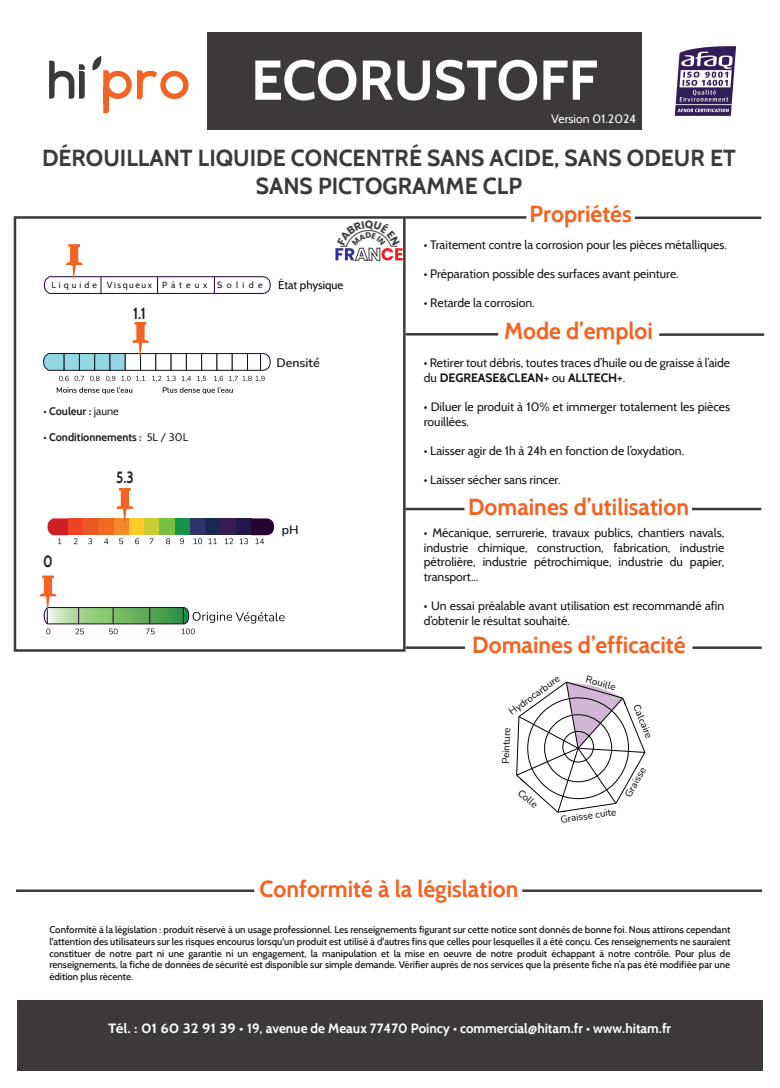
<style>
.page{position:relative;width:780px;height:1088px;background:#fff}
.page>*{position:absolute;margin:0;border:0;box-sizing:border-box;transform-origin:0 0}
.t1{font:700 56px "Cabin";color:#fff}
.t2{font:700 23.12px "Cabin";color:#f26424}
.t3{font:700 23.12px/27.8px "Cabin";color:#3c3938;text-align:center}
.t4{font:700 16.25px "Cabin";color:#231f20;scale:.83 1}
.t5{font:700 13.38px "Cabin";color:#fff;scale:1.11 1}
.t6{font:600 12.38px "Nunito";color:#111416}
.t7{font:12.12px/14.6px "Cabin";color:#111416}
.t8{font:12.12px "Cabin";color:#fff}
.t9{font:11.38px "Cabin";color:#000001}
.t10{font:700 11px "Cabin";color:#231f20}
.t11{font:9.88px "Nunito";color:#000001}
.t12{font:500 9.75px/11.8px "Cabin";color:#111416;text-align:justify}
.t13{font:8.88px "Cabin";letter-spacing:.34em;color:#111416}
.s1{font-weight:400}
.s2{font-weight:700}
</style>
<div class="page">
<div style="left:207px;top:32px;width:434px;height:98px;background:#3c3938"></div>
<div style="left:17px;top:1000px;width:745px;height:70px;background:#3c3938"></div>
<hr style="left:635px;top:216px;width:126px;height:3px;background:#3c3938">
<hr style="left:405px;top:216px;width:121px;height:3px;background:#3c3938">
<hr style="left:659px;top:333px;width:105px;height:3px;background:#3c3938">
<hr style="left:406px;top:333px;width:92px;height:2px;background:#3c3938">
<hr style="left:692px;top:508px;width:69px;height:2px;background:#3c3938">
<hr style="left:405px;top:508px;width:59px;height:2px;background:#3c3938">
<hr style="left:16px;top:889px;width:238px;height:3px;background:#3c3938">
<hr style="left:522px;top:889px;width:240px;height:3px;background:#3c3938">
<div style="left:14px;top:216px;width:391px;height:436px;border:2px solid #3c3938"></div>
<svg style="left:43px;top:244px;width:228px;height:50px"></svg>
<svg style="left:40px;top:575px;width:244px;height:59px"></svg>
<div style="left:160px;top:71px;width:28px;height:28px;background:#f26424;border-radius:50%"></div>
<div style="left:166px;top:76px;width:17px;height:18px;background:#fff;border-radius:50%"></div>
<svg style="left:92px;top:56px;width:65px;height:57px"></svg>
<svg style="left:49px;top:61px;width:36px;height:38px"></svg>
<img style="left:674px;top:46px;width:62px;height:70px">
<svg style="left:43px;top:322px;width:227px;height:72px"></svg>
<div style="left:68px;top:518px;width:15px;height:17px;background:#ed4428"></div>
<div style="left:83px;top:518px;width:16px;height:17px;background:#ea5826"></div>
<div style="left:99px;top:518px;width:15px;height:17px;background:#f06922"></div>
<div style="left:114px;top:518px;width:15px;height:17px;background:#f48929"></div>
<div style="left:129px;top:518px;width:15px;height:17px;background:#fecb28"></div>
<div style="left:144px;top:518px;width:16px;height:17px;background:#c7cc33"></div>
<div style="left:160px;top:518px;width:15px;height:17px;background:#79bf42"></div>
<div style="left:175px;top:518px;width:15px;height:17px;background:#169346"></div>
<div style="left:190px;top:518px;width:15px;height:17px;background:#2e356d"></div>
<div style="left:205px;top:518px;width:16px;height:17px;background:#1a2851"></div>
<div style="left:221px;top:518px;width:15px;height:17px;background:#361c52"></div>
<div style="left:236px;top:518px;width:15px;height:17px;background:#231648"></div>
<svg style="left:47px;top:518px;width:21px;height:26px"></svg>
<svg style="left:74px;top:538px;width:4px;height:6px"></svg>
<svg style="left:88px;top:538px;width:4px;height:6px"></svg>
<svg style="left:104px;top:538px;width:4px;height:6px"></svg>
<svg style="left:119px;top:538px;width:4px;height:6px"></svg>
<svg style="left:135px;top:538px;width:4px;height:6px"></svg>
<svg style="left:149px;top:538px;width:4px;height:6px"></svg>
<svg style="left:166px;top:538px;width:4px;height:6px"></svg>
<svg style="left:180px;top:538px;width:4px;height:6px"></svg>
<svg style="left:194px;top:538px;width:8px;height:6px"></svg>
<svg style="left:208px;top:538px;width:9px;height:6px"></svg>
<svg style="left:225px;top:538px;width:8px;height:6px"></svg>
<svg style="left:240px;top:518px;width:34px;height:26px"></svg>
<svg style="left:116px;top:488px;width:17px;height:35px"></svg>
<hr style="left:692px;top:646px;width:69px;height:3px;background:#3c3938">
<hr style="left:406px;top:646px;width:59px;height:3px;background:#3c3938">
<svg style="left:516px;top:681px;width:129px;height:132px"></svg>
<svg style="left:335px;top:230px;width:67px;height:30px"></svg>
<h1 class="t1" style="left:251px;top:46px;width:348px">ECORUSTOFF</h1>
<p class="t8" style="left:551px;top:112px;width:86px">Version 01.2024</p>
<h2 class="t3" style="left:42px;top:144px;width:695px">DÉROUILLANT LIQUIDE CONCENTRÉ SANS ACIDE, SANS ODEUR ET<br>SANS PICTOGRAMME CLP</h2>
<p class="t13" style="left:51px;top:279px;width:213px">Liquide Visqueux Pâteux Solide</p>
<p class="t9" style="left:278px;top:278px;width:67px">État physique</p>
<h3 class="t4" style="left:133px;top:304px;width:17px">1.1</h3>
<p class="t10" style="left:43px;top:404px;width:77px">• Couleur : <span class="s1">jaune</span></p>
<p class="t10" style="left:43px;top:431px;width:146px">• Conditionnements : <span class="s1">5L / 30L</span></p>
<h3 class="t4" style="left:43px;top:552px;width:13px">0</h3>
<h3 class="t4" style="left:116px;top:468px;width:23px">5.3</h3>
<p class="t6" style="left:276px;top:354px;width:45px">Densité</p>
<p class="t6" style="left:282px;top:520px;width:18px">pH</p>
<h2 class="t2" style="left:529px;top:200px;width:104px">Propriétés</h2>
<p class="t7" style="left:424px;top:237px;width:304px">• Traitement contre la corrosion pour les pièces métalliques.</p>
<p class="t7" style="left:424px;top:266px;width:256px">• Préparation possible des surfaces avant peinture.</p>
<p class="t7" style="left:424px;top:296px;width:112px">• Retarde la corrosion.</p>
<h2 class="t2" style="left:504px;top:317px;width:150px">Mode d’emploi</h2>
<p class="t7" style="left:424px;top:355px;width:308px">• Retirer tout débris, toutes traces d’huile ou de graisse à l’aide du <span class="s2">DEGREASE&amp;CLEAN+</span> ou <span class="s2">ALLTECH+</span>.</p>
<p class="t7" style="left:424px;top:399px;width:308px">• Diluer le produit à 10% et immerger totalement les pièces rouillées.</p>
<p class="t7" style="left:424px;top:443px;width:262px">• Laisser agir de 1h à 24h en fonction de l’oxydation.</p>
<p class="t7" style="left:424px;top:472px;width:138px">• Laisser sécher sans rincer.</p>
<h2 class="t2" style="left:468px;top:493px;width:222px">Domaines d’utilisation</h2>
<p class="t7" style="left:424px;top:525px;width:302px;text-align:justify">• Mécanique, serrurerie, travaux publics, chantiers navals, industrie chimique, construction, fabrication, industrie pétrolière, industrie pétrochimique, industrie du papier, transport...</p>
<p class="t7" style="left:424px;top:599px;width:302px">• Un essai préalable avant utilisation est recommandé afin d’obtenir le résultat souhaité.</p>
<h2 class="t2" style="left:472px;top:631px;width:215px">Domaines d’efficacité</h2>
<p class="t11" style="left:588px;top:672px;width:32px;rotate:16deg">Rouille</p>
<p class="t11" style="left:642px;top:702px;width:37px;rotate:67deg">Calcaire</p>
<p class="t11" style="left:621px;top:793px;width:34px;rotate:-61deg">Graisse</p>
<p class="t11" style="left:559px;top:812px;width:58px;rotate:-8deg">Graisse cuite</p>
<p class="t11" style="left:506px;top:707px;width:62px;rotate:-36deg">Hydrocarbure</p>
<p class="t11" style="left:498px;top:764px;width:38px;rotate:-88deg">Peinture</p>
<p class="t11" style="left:524px;top:786px;width:24px;rotate:42deg">Colle</p>
<h2 class="t2" style="left:260px;top:875px;width:260px">Conformité à la législation</h2>
<p class="t12" style="left:49px;top:924px;width:682px">Conformité à la législation : produit réservé à un usage professionnel. Les renseignements figurant sur cette notice sont donnés de bonne foi. Nous attirons cependant l'attention des utilisateurs sur les risques encourus lorsqu'un produit est utilisé à d'autres fins que celles pour lesquelles il a été conçu. Ces renseignements ne sauraient constituer de notre part ni une garantie ni un engagement, la manipulation et la mise en oeuvre de notre produit échappant à notre contrôle. Pour plus de renseignements, la fiche de données de sécurité est disponible sur simple demande. Vérifier auprès de nos services que la présente fiche n’a pas été modifiée par une édition plus récente.</p>
<p class="t5" style="left:108px;top:1020px;width:508px">Tél. : 01 60 32 91 39 • 19, avenue de Meaux 77470 Poincy • commercial@hitam.fr • www.hitam.fr</p>
</div>
